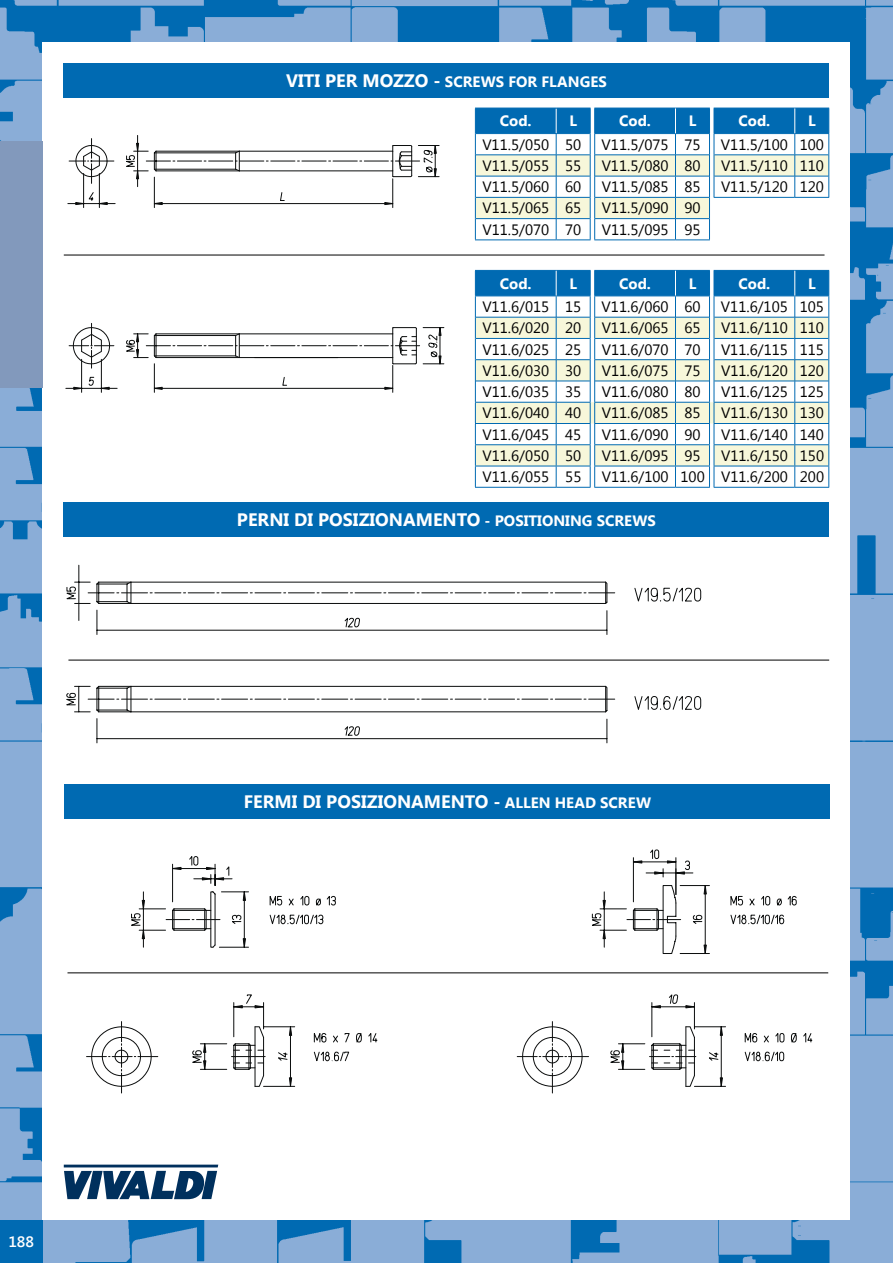
<style>
.page{position:relative;width:893px;height:1263px;background:#fff}
.page>*{position:absolute;margin:0;border:0;box-sizing:border-box;transform-origin:0 0}
.t1{font:700 18px "Segoe UI";color:#fff}
.t2{font:15px "Segoe UI";color:#000}
.t3{font:700 15px "Segoe UI";color:#fff}
.t4{font:600 15px "Segoe UI";color:#fff}
.s1{font-size:18px}
.s2{font-size:15px}
</style>
<div class="page">
<img style="left:0;top:0;width:892px;height:1263px">
<div style="left:43px;top:43px;width:807px;height:1177px;background:#fff"></div>
<div style="left:0;top:1220px;width:43px;height:43px;background:#006ab2"></div>
<svg style="left:64px;top:1164px;width:154px;height:35px"></svg>
<hr style="left:892px;top:0;width:1px;height:1263px;background:#8aadd7">
<div style="left:64px;top:64px;width:765px;height:34px;background:#006ab2"></div>
<div style="left:64px;top:502px;width:765px;height:34px;background:#006ab2"></div>
<div style="left:65px;top:784px;width:765px;height:34px;background:#006ab2"></div>
<svg style="left:65px;top:135px;width:380px;height:258px"></svg>
<svg style="left:434px;top:169px;width:2px;height:8px"></svg>
<svg style="left:434px;top:145px;width:2px;height:8px"></svg>
<svg style="left:68px;top:139px;width:352px;height:230px"></svg>
<svg style="left:74px;top:387px;width:8px;height:2px"></svg>
<svg style="left:101px;top:387px;width:8px;height:2px"></svg>
<svg style="left:439px;top:356px;width:2px;height:8px"></svg>
<svg style="left:439px;top:327px;width:2px;height:8px"></svg>
<svg style="left:154px;top:387px;width:8px;height:2px"></svg>
<svg style="left:385px;top:387px;width:8px;height:2px"></svg>
<svg style="left:282px;top:376px;width:5px;height:10px"></svg>
<svg style="left:475px;top:108px;width:354px;height:132px"></svg>
<hr style="left:475px;top:487px;width:81px;height:1px;background:#006ab2">
<hr style="left:556px;top:487px;width:35px;height:1px;background:#006ab2">
<hr style="left:594px;top:487px;width:81px;height:1px;background:#006ab2">
<hr style="left:675px;top:487px;width:35px;height:1px;background:#006ab2">
<hr style="left:714px;top:487px;width:81px;height:1px;background:#006ab2">
<hr style="left:795px;top:487px;width:34px;height:1px;background:#006ab2">
<svg style="left:475px;top:270px;width:354px;height:217px"></svg>
<svg style="left:66px;top:564px;width:635px;height:180px"></svg>
<hr style="left:64px;top:255px;width:760px;height:1px;background:#000">
<hr style="left:68px;top:660px;width:761px;height:1px;background:#000">
<svg style="left:172px;top:868px;width:641px;height:219px"></svg>
<svg style="left:257px;top:884px;width:420px;height:6px"></svg>
<svg style="left:676px;top:872px;width:8px;height:2px"></svg>
<svg style="left:655px;top:872px;width:8px;height:2px"></svg>
<svg style="left:704px;top:885px;width:2px;height:9px"></svg>
<svg style="left:704px;top:945px;width:2px;height:8px"></svg>
<svg style="left:667px;top:861px;width:9px;height:2px"></svg>
<svg style="left:633px;top:861px;width:9px;height:2px"></svg>
<svg style="left:202px;top:878px;width:22px;height:2px"></svg>
<svg style="left:206px;top:867px;width:9px;height:3px"></svg>
<svg style="left:172px;top:867px;width:9px;height:3px"></svg>
<svg style="left:87px;top:890px;width:609px;height:204px"></svg>
<svg style="left:720px;top:1027px;width:2px;height:8px"></svg>
<svg style="left:720px;top:1078px;width:2px;height:8px"></svg>
<hr style="left:67px;top:972px;width:761px;height:1px;background:#000">
<div style="left:0;top:141px;width:43px;height:247px;background:#8299bc"></div>
<p class="t4" style="left:8px;top:1231px;width:27px">188</p>
<p class="t3" style="left:286px;top:71px;width:322px"><span class="s1">VITI PER MOZZO -</span> SCREWS FOR FLANGES</p>
<p class="t3" style="left:500px;top:110px;width:33px">Cod.</p>
<p class="t3" style="left:569px;top:110px;width:9px">L</p>
<p class="t3" style="left:619px;top:110px;width:33px">Cod.</p>
<p class="t3" style="left:689px;top:110px;width:9px">L</p>
<p class="t3" style="left:738px;top:110px;width:33px">Cod.</p>
<p class="t3" style="left:808px;top:110px;width:9px">L</p>
<p class="t2" style="left:482px;top:134px;width:100px">V11.5/050 50</p>
<p class="t2" style="left:602px;top:134px;width:100px">V11.5/075 75</p>
<p class="t2" style="left:721px;top:134px;width:104px">V11.5/100 100</p>
<p class="t2" style="left:482px;top:155px;width:100px">V11.5/055 55</p>
<p class="t2" style="left:602px;top:155px;width:100px">V11.5/080 80</p>
<p class="t2" style="left:721px;top:155px;width:104px">V11.5/110 110</p>
<p class="t2" style="left:482px;top:176px;width:100px">V11.5/060 60</p>
<p class="t2" style="left:602px;top:176px;width:100px">V11.5/085 85</p>
<p class="t2" style="left:721px;top:176px;width:104px">V11.5/120 120</p>
<p class="t2" style="left:482px;top:198px;width:100px">V11.5/065 65</p>
<p class="t2" style="left:602px;top:198px;width:100px">V11.5/090 90</p>
<p class="t2" style="left:482px;top:219px;width:100px">V11.5/070 70</p>
<p class="t2" style="left:602px;top:219px;width:100px">V11.5/095 95</p>
<p class="t3" style="left:500px;top:273px;width:33px">Cod.</p>
<p class="t3" style="left:569px;top:273px;width:9px">L</p>
<p class="t3" style="left:619px;top:273px;width:33px">Cod.</p>
<p class="t3" style="left:689px;top:273px;width:9px">L</p>
<p class="t3" style="left:738px;top:273px;width:33px">Cod.</p>
<p class="t3" style="left:808px;top:273px;width:9px">L</p>
<p class="t2" style="left:482px;top:296px;width:100px">V11.6/015 15</p>
<p class="t2" style="left:602px;top:296px;width:100px">V11.6/060 60</p>
<p class="t2" style="left:721px;top:296px;width:104px">V11.6/105 105</p>
<p class="t2" style="left:482px;top:317px;width:100px">V11.6/020 20</p>
<p class="t2" style="left:602px;top:317px;width:100px">V11.6/065 65</p>
<p class="t2" style="left:721px;top:317px;width:104px">V11.6/110 110</p>
<p class="t2" style="left:482px;top:339px;width:100px">V11.6/025 25</p>
<p class="t2" style="left:602px;top:339px;width:100px">V11.6/070 70</p>
<p class="t2" style="left:721px;top:339px;width:104px">V11.6/115 115</p>
<p class="t2" style="left:482px;top:360px;width:100px">V11.6/030 30</p>
<p class="t2" style="left:602px;top:360px;width:100px">V11.6/075 75</p>
<p class="t2" style="left:721px;top:360px;width:104px">V11.6/120 120</p>
<p class="t2" style="left:482px;top:381px;width:100px">V11.6/035 35</p>
<p class="t2" style="left:602px;top:381px;width:100px">V11.6/080 80</p>
<p class="t2" style="left:721px;top:381px;width:104px">V11.6/125 125</p>
<p class="t2" style="left:482px;top:403px;width:100px">V11.6/040 40</p>
<p class="t2" style="left:602px;top:403px;width:100px">V11.6/085 85</p>
<p class="t2" style="left:721px;top:403px;width:104px">V11.6/130 130</p>
<p class="t2" style="left:482px;top:424px;width:100px">V11.6/045 45</p>
<p class="t2" style="left:602px;top:424px;width:100px">V11.6/090 90</p>
<p class="t2" style="left:721px;top:424px;width:104px">V11.6/140 140</p>
<p class="t2" style="left:482px;top:445px;width:100px">V11.6/050 50</p>
<p class="t2" style="left:602px;top:445px;width:100px">V11.6/095 95</p>
<p class="t2" style="left:721px;top:445px;width:104px">V11.6/150 150</p>
<p class="t2" style="left:482px;top:466px;width:100px">V11.6/055 55</p>
<p class="t2" style="left:602px;top:466px;width:224px">V11.6/100 100 V11.6/200 200</p>
<p class="t1" style="left:237px;top:507px;width:421px">PERNI DI POSIZIONAMENTO <span class="s2">- POSITIONING SCREWS</span></p>
<p class="t1" style="left:244px;top:788px;width:409px">FERMI DI POSIZIONAMENTO - <span class="s2">ALLEN HEAD SCREW</span></p>
</div>
